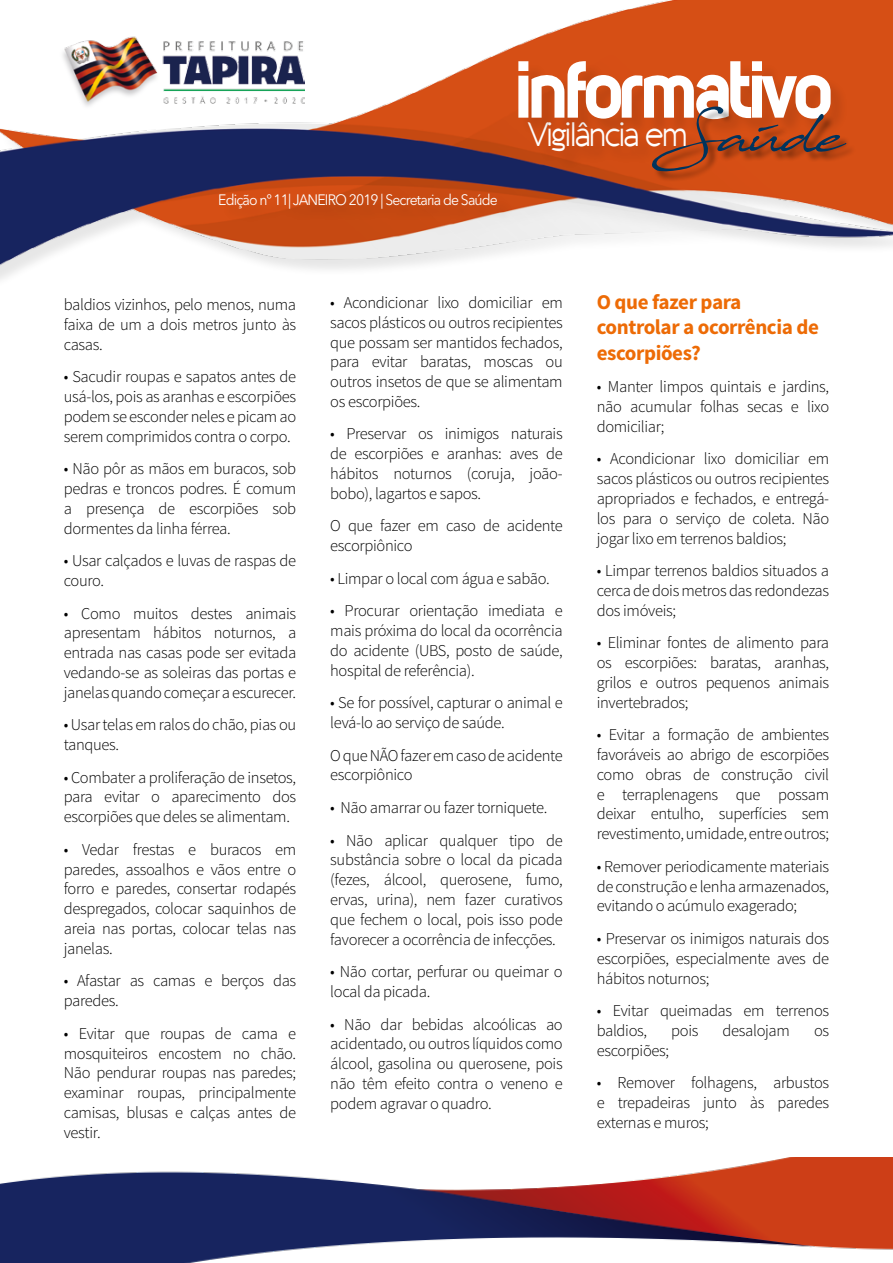
<style>
.page{position:relative;width:893px;height:1263px;background:#fff}
.page>*{position:absolute;margin:0;border:0;box-sizing:border-box;transform-origin:0 0}
.t1{font:700 82.95px "Adi Sans";letter-spacing:-.07em;color:#fff;scale:.93 1}
.t2{font:55.35px "Javacom";letter-spacing:-.06em;color:#00345d;scale:.93 1}
.t3{font:300 33px "Aquawax";letter-spacing:-.06em;color:#fff;scale:.93 1}
.t4{font:700 21px/25.2px "Source Sans Pro";letter-spacing:-.02em;color:#ed6b06}
.t5{font:300 16.5px/19.8px "Source Sans Pro";letter-spacing:-.02em;color:#000;text-align:justify}
.t6{font:15px "Avenir Next LT Pro";letter-spacing:-.06em;color:#fff;scale:.93 1}
</style>
<div class="page">
<img style="left:0;top:0;width:893px;height:280px">
<img style="left:57px;top:35px;width:247px;height:76px">
<img style="left:0;top:1158px;width:893px;height:105px">
<div style="left:532px;top:124px;width:172px;height:46px;background:#000;opacity:.1"></div>
<div style="left:521px;top:63px;width:328px;height:75px;background:#cd4b13"></div>
<div style="left:654px;top:108px;width:203px;height:75px;background:#000;opacity:.4"></div>
<div style="left:222px;top:196px;width:293px;height:31px;background:#000;opacity:.1"></div>
<p class="t6" style="left:218px;top:190px;width:302px">Edição nº 11| JANEIRO 2019 | Secretaria de Saúde</p>
<h1 class="t1" style="left:514px;top:42px;width:344px">informativo</h1>
<h2 class="t2" style="left:652px;top:98px;width:208px">Saúde</h2>
<h3 class="t3" style="left:529px;top:115px;width:172px">Vigilância em</h3>
<p class="t5" style="left:64px;top:295px;width:234px">baldios vizinhos, pelo menos, numa faixa de um a dois metros junto às casas.</p>
<p class="t5" style="left:64px;top:367px;width:234px">• Sacudir roupas e sapatos antes de usá-los, pois as aranhas e escorpiões podem se esconder neles e picam ao serem comprimidos contra o corpo.</p>
<p class="t5" style="left:64px;top:459px;width:234px">• Não pôr as mãos em buracos, sob pedras e troncos podres. É comum a presença de escorpiões sob dormentes da linha férrea.</p>
<p class="t5" style="left:64px;top:551px;width:234px">• Usar calçados e luvas de raspas de couro.</p>
<p class="t5" style="left:64px;top:603px;width:234px">• Como muitos destes animais apresentam hábitos noturnos, a entrada nas casas pode ser evitada vedando-se as soleiras das portas e janelas quando começar a escurecer.</p>
<p class="t5" style="left:64px;top:715px;width:234px">• Usar telas em ralos do chão, pias ou tanques.</p>
<p class="t5" style="left:64px;top:767px;width:234px">• Combater a proliferação de insetos, para evitar o aparecimento dos escorpiões que deles se alimentam.</p>
<p class="t5" style="left:64px;top:839px;width:234px">• Vedar frestas e buracos em paredes, assoalhos e vãos entre o forro e paredes, consertar rodapés despregados, colocar saquinhos de areia nas portas, colocar telas nas janelas.</p>
<p class="t5" style="left:64px;top:971px;width:234px">• Afastar as camas e berços das paredes.</p>
<p class="t5" style="left:64px;top:1023px;width:234px">• Evitar que roupas de cama e mosquiteiros encostem no chão.<br>Não pendurar roupas nas paredes; examinar roupas, principalmente camisas, blusas e calças antes de vestir.</p>
<p class="t5" style="left:330px;top:293px;width:234px">• Acondicionar lixo domiciliar em sacos plásticos ou outros recipientes que possam ser mantidos fechados, para evitar baratas, moscas ou outros insetos de que se alimentam os escorpiões.</p>
<p class="t5" style="left:330px;top:424px;width:234px">• Preservar os inimigos naturais de escorpiões e aranhas: aves de hábitos noturnos (coruja, joão&shy;bobo), lagartos e sapos.</p>
<p class="t5" style="left:330px;top:516px;width:234px">O que fazer em caso de acidente escorpiônico</p>
<p class="t5" style="left:330px;top:568px;width:221px">• Limpar o local com água e sabão.</p>
<p class="t5" style="left:330px;top:601px;width:234px">• Procurar orientação imediata e mais próxima do local da ocorrência do acidente (UBS, posto de saúde, hospital de referência).</p>
<p class="t5" style="left:330px;top:693px;width:234px">• Se for possível, capturar o animal e levá-lo ao serviço de saúde.</p>
<p class="t5" style="left:330px;top:745px;width:234px">O que NÃO fazer em caso de acidente escorpiônico</p>
<p class="t5" style="left:330px;top:798px;width:219px">• Não amarrar ou fazer torniquete.</p>
<p class="t5" style="left:330px;top:830px;width:234px">• Não aplicar qualquer tipo de substância sobre o local da picada (fezes, álcool, querosene, fumo, ervas, urina), nem fazer curativos que fechem o local, pois isso pode favorecer a ocorrência de infecções.</p>
<p class="t5" style="left:330px;top:962px;width:234px">• Não cortar, perfurar ou queimar o local da picada.</p>
<p class="t5" style="left:330px;top:1014px;width:234px">• Não dar bebidas alcoólicas ao acidentado, ou outros líquidos como álcool, gasolina ou querosene, pois não têm efeito contra o veneno e podem agravar o quadro.</p>
<p class="t4" style="left:597px;top:290px;width:224px">O que fazer para controlar a ocorrência de escorpiões?</p>
<p class="t5" style="left:597px;top:377px;width:234px">• Manter limpos quintais e jardins, não acumular folhas secas e lixo domiciliar;</p>
<p class="t5" style="left:597px;top:449px;width:234px">• Acondicionar lixo domiciliar em sacos plásticos ou outros recipientes apropriados e fechados, e entregá&shy;los para o serviço de coleta. Não jogar lixo em terrenos baldios;</p>
<p class="t5" style="left:597px;top:561px;width:234px">• Limpar terrenos baldios situados a cerca de dois metros das redondezas dos imóveis;</p>
<p class="t5" style="left:597px;top:633px;width:234px">• Eliminar fontes de alimento para os escorpiões: baratas, aranhas, grilos e outros pequenos animais invertebrados;</p>
<p class="t5" style="left:597px;top:725px;width:234px">• Evitar a formação de ambientes favoráveis ao abrigo de escorpiões como obras de construção civil e terraplenagens que possam deixar entulho, superfícies sem revestimento, umidade, entre outros;</p>
<p class="t5" style="left:597px;top:856px;width:234px">• Remover periodicamente materiais de construção e lenha armazenados, evitando o acúmulo exagerado;</p>
<p class="t5" style="left:597px;top:929px;width:234px">• Preservar os inimigos naturais dos escorpiões, especialmente aves de hábitos noturnos;</p>
<p class="t5" style="left:597px;top:1001px;width:234px">• Evitar queimadas em terrenos baldios,</p>
<p class="t5" style="left:671px;top:1020px;width:29px">pois</p>
<p class="t5" style="left:723px;top:1020px;width:69px">desalojam</p>
<p class="t5" style="left:814px;top:1020px;width:17px">os</p>
<p class="t5" style="left:597px;top:1040px;width:74px">escorpiões;</p>
<p class="t5" style="left:597px;top:1073px;width:234px">• Remover folhagens, arbustos e trepadeiras junto às paredes externas e muros;</p>
</div>
